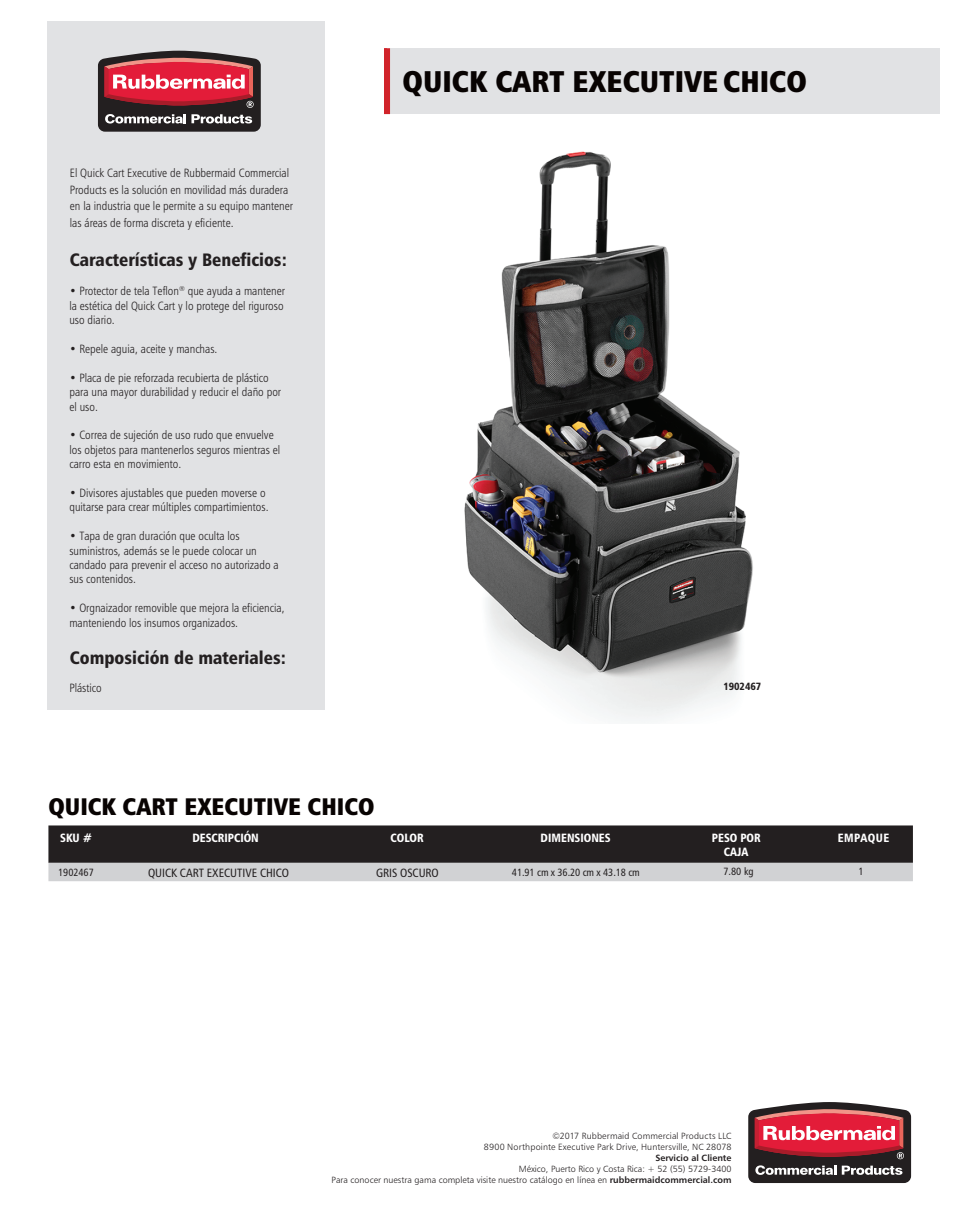
<style>
.page{position:relative;width:961px;height:1231px;background:#fff}
.page>*{position:absolute;margin:0;border:0;box-sizing:border-box;transform-origin:0 0}
.t1{font:30px "Humanist 777 BT Extra Black Cond B";color:#080302}
.t2{font:24px "Humanist 777 BT Extra Black Cond B";color:#080302}
.t3{font:18px "Humanist 777 BT Black Condensed B";color:#231f20}
.t4{font:12px/14.4px "Humanist 777 BT Light Condensed B";color:#231f20}
.t5{font:12px "Humanist 777 BT Black Condensed B";color:#fff;scale:.95 1}
.t6{font:12px "Humanist 777 BT Roman Condensed B";letter-spacing:-.005em;color:#231f20}
.t7{font:12px "Humanist 777 BT Black Condensed B";letter-spacing:.03em;color:#fff;scale:.95 1}
.t8{font:10.5px "Humanist 777 BT Roman Condensed B";letter-spacing:-.01em;color:#231f20}
.t9{font:10.5px "Humanist 777 BT Black Condensed B";letter-spacing:-.01em;color:#231f20}
.t10{font:9px/10.8px "Humanist 777 BT Light B";color:#231f20;text-align:right}
.t11{font:9px "Humanist 777 BT Bold B";color:#231f20}
.s1{font-family:"Humanist 777 BT Bold B"}
</style>
<div class="page">
<div style="left:48px;top:21px;width:277px;height:688px;background:#e1e2e4"></div>
<div style="left:387px;top:48px;width:552px;height:66px;background:#e1e2e4"></div>
<div style="left:384px;top:48px;width:6px;height:66px;background:#d1232a"></div>
<img style="left:464px;top:151px;width:289px;height:572px">
<svg style="left:48px;top:825px;width:864px;height:56px;background:#5e5c5d"></svg>
<svg style="left:98px;top:51px;width:163px;height:81px;background:#914750"></svg>
<svg style="left:748px;top:1102px;width:163px;height:81px;background:#924952"></svg>
<p class="t4" style="left:70px;top:165px;width:225px;line-height:16.5px">El Quick Cart Executive de Rubbermaid Commercial Products es la solución en movilidad más duradera en la industria que le permite a su equipo mantener las áreas de forma discreta y eficiente.</p>
<h3 class="t3" style="left:70px;top:248px;width:219px">Características y Beneficios:</h3>
<p class="t4" style="left:69px;top:284px;width:217px;text-align:justify">• Protector de tela Teflon<sup>®</sup> que ayuda a mantener la estética del Quick Cart y lo protege del riguroso uso diario.</p>
<p class="t4" style="left:69px;top:341px;width:150px">• Repele aguia, aceite y manchas.</p>
<p class="t4" style="left:69px;top:370px;width:213px">• Placa de pie reforzada recubierta de plástico para una mayor durabilidad y reducir el daño por el uso.</p>
<p class="t4" style="left:69px;top:428px;width:212px">• Correa de sujeción de uso rudo que envuelve los objetos para mantenerlos seguros mientras el carro esta en movimiento.</p>
<p class="t4" style="left:69px;top:485px;width:201px">• Divisores ajustables que pueden moverse o quitarse para crear múltiples compartimientos.</p>
<p class="t4" style="left:69px;top:528px;width:211px">• Tapa de gran duración que oculta los suministros, además se le puede colocar un candado para prevenir el acceso no autorizado a sus contenidos.</p>
<p class="t4" style="left:69px;top:600px;width:217px">• Orgnaizador removible que mejora la eficiencia, manteniendo los insumos organizados.</p>
<h3 class="t3" style="left:70px;top:646px;width:218px">Composición de materiales:</h3>
<p class="t4" style="left:69px;top:680px;width:34px">Plástico</p>
<h1 class="t1" style="left:402px;top:62px;width:406px">QUICK CART EXECUTIVE CHICO</h1>
<p class="t9" style="left:723px;top:679px;width:40px">1902467</p>
<h2 class="t2" style="left:48px;top:791px;width:327px">QUICK CART EXECUTIVE CHICO</h2>
<p class="t5" style="left:60px;top:830px;width:35px">SKU #</p>
<p class="t5" style="left:192px;top:830px;width:71px">DESCRIPCIÓN</p>
<p class="t8" style="left:58px;top:866px;width:37px">1902467</p>
<p class="t6" style="left:148px;top:865px;width:143px">QUICK CART EXECUTIVE CHICO</p>
<p class="t5" style="left:390px;top:830px;width:36px">COLOR</p>
<p class="t6" style="left:376px;top:865px;width:64px">GRIS OSCURO</p>
<p class="t5" style="left:540px;top:830px;width:75px">DIMENSIONES</p>
<p class="t8" style="left:512px;top:866px;width:129px">41.91 cm x 36.20 cm x 43.18 cm</p>
<p class="t8" style="left:858px;top:865px;width:7px">1</p>
<p class="t5" style="left:712px;top:830px;width:53px">PESO POR</p>
<p class="t7" style="left:837px;top:830px;width:56px">EMPAQUE</p>
<p class="t5" style="left:724px;top:844px;width:27px">CAJA</p>
<p class="t8" style="left:723px;top:865px;width:32px">7.80 kg</p>
<p class="t10" style="left:484px;top:1130px;width:249px">©2017 Rubbermaid Commercial Products LLC<br>8900 Northpointe Executive Park Drive, Huntersville, NC 28078</p>
<p class="t11" style="left:655px;top:1152px;width:78px">Servicio al Cliente</p>
<p class="t10" style="left:331px;top:1163px;width:401px">México, Puerto Rico y Costa Rica: + 52 (55) 5729-3400<br>Para conocer nuestra gama completa visite nuestro catálogo en línea en <span class="s1">rubbermaidcommercial.com</span></p>
</div>
